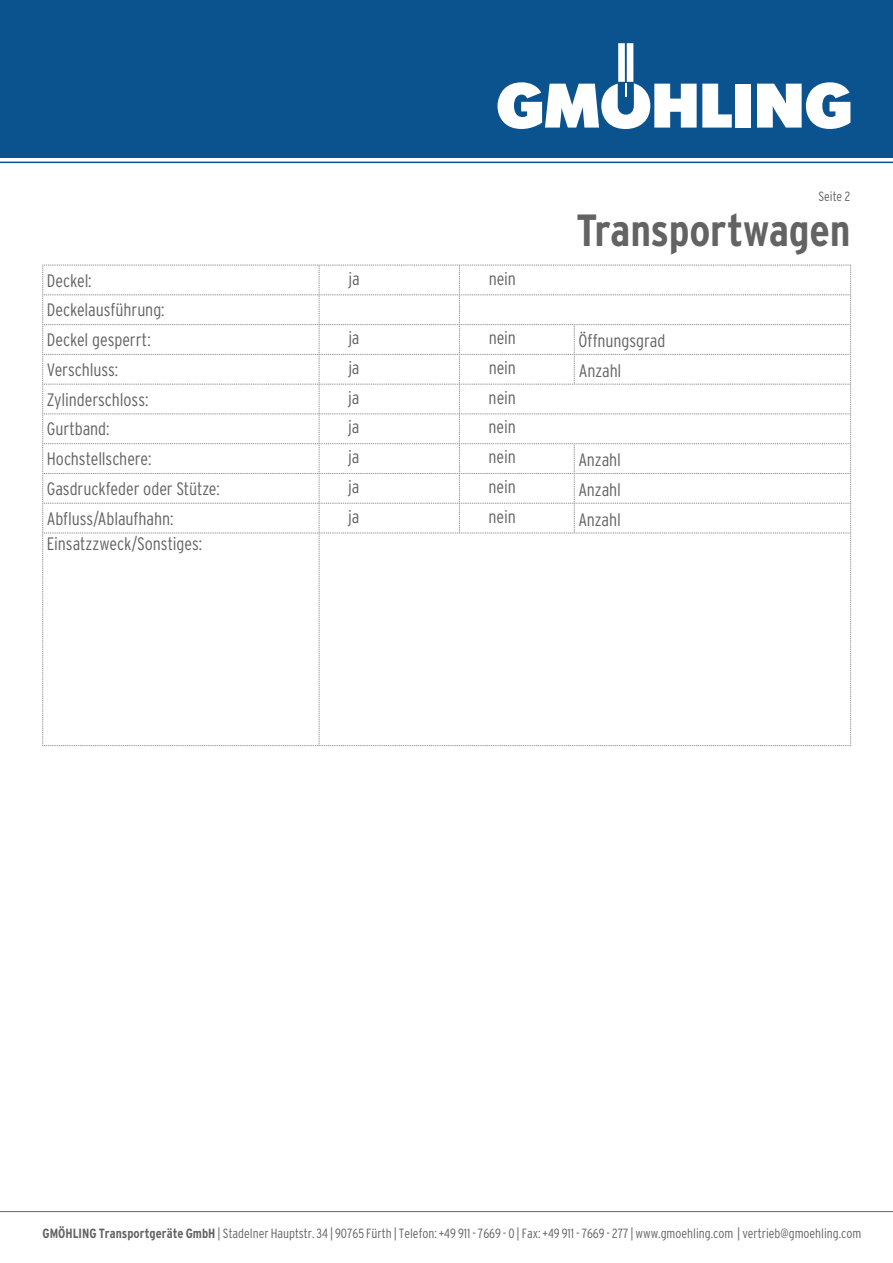
<style>
.page{position:relative;width:893px;height:1263px;background:#fff}
.page>*{position:absolute;margin:0;border:0;box-sizing:border-box;transform-origin:0 0}
.t1{font:700 condensed 45px "Interstate";letter-spacing:-.005em;color:#646363}
.t2{font:300 condensed 18px/29.7px "Interstate";letter-spacing:-.005em;color:#646363}
.t3{font:300 condensed 13.35px "Interstate";color:#646363}
.s1{font-weight:700}
.s2{font-style:inherit}
</style>
<div class="page">
<hr style="left:0;top:1211px;width:893px;height:1px;background:#646363">
<div style="left:0;top:0;width:893px;height:157px;background:#0b538e"></div>
<hr style="left:0;top:162px;width:893px;height:1px;background:#0b538e">
<div style="left:735px;top:84px;width:16px;height:44px;background:#fff"></div>
<svg style="left:757px;top:82px;width:93px;height:47px"></svg>
<div style="left:618px;top:43px;width:7px;height:39px;background:#fff"></div>
<div style="left:627px;top:43px;width:6px;height:39px;background:#fff"></div>
<svg style="left:497px;top:82px;width:235px;height:47px"></svg>
<svg style="left:42px;top:265px;width:809px;height:481px"></svg>
<p class="t3" style="left:818px;top:189px;width:34px">Seite 2</p>
<h1 class="t1" style="left:576px;top:205px;width:276px">Transportwagen</h1>
<p class="t2" style="left:47px;top:265px;width:46px">Deckel:</p>
<p class="t2" style="left:348px;top:263px;width:13px">ja</p>
<p class="t2" style="left:489px;top:263px;width:29px">nein</p>
<p class="t2" style="left:47px;top:295px;width:119px">Deckelausführung:<br>Deckel gesperrt:</p>
<p class="t2" style="left:348px;top:323px;width:13px">ja</p>
<p class="t2" style="left:489px;top:323px;width:29px">nein</p>
<p class="t2" style="left:578px;top:326px;width:88px">Öffnungsgrad</p>
<p class="t2" style="left:47px;top:354px;width:73px">Verschluss:</p>
<p class="t2" style="left:348px;top:353px;width:13px">ja</p>
<p class="t2" style="left:489px;top:353px;width:29px">nein</p>
<p class="t2" style="left:579px;top:356px;width:44px">Anzahl</p>
<p class="t2" style="left:47px;top:384px;width:103px">Zylinderschloss:</p>
<p class="t2" style="left:348px;top:382px;width:13px">ja</p>
<p class="t2" style="left:489px;top:382px;width:29px">nein</p>
<p class="t2" style="left:47px;top:414px;width:64px">Gurtband:</p>
<p class="t2" style="left:348px;top:412px;width:13px">ja</p>
<p class="t2" style="left:489px;top:412px;width:29px">nein</p>
<p class="t2" style="left:47px;top:444px;width:106px">Hochstellschere:</p>
<p class="t2" style="left:348px;top:442px;width:13px">ja</p>
<p class="t2" style="left:489px;top:442px;width:29px">nein</p>
<p class="t2" style="left:578px;top:445px;width:44px">Anzahl</p>
<p class="t2" style="left:47px;top:473px;width:175px">Gasdruckfeder oder Stütze:</p>
<p class="t2" style="left:348px;top:472px;width:13px">ja</p>
<p class="t2" style="left:489px;top:472px;width:29px">nein</p>
<p class="t2" style="left:578px;top:475px;width:44px">Anzahl</p>
<p class="t2" style="left:47px;top:503px;width:128px">Abfluss/Ablaufhahn:</p>
<p class="t2" style="left:348px;top:501px;width:13px">ja</p>
<p class="t2" style="left:489px;top:501px;width:29px">nein</p>
<p class="t2" style="left:578px;top:504px;width:44px">Anzahl</p>
<p class="t2" style="left:47px;top:529px;width:157px">Einsatzzweck/Sonstiges:</p>
<p class="t3" style="left:43px;top:1226px;width:820px"><span class="s1">GMÖHLING Transportgeräte GmbH</span> | Stadelner Hauptstr. 34 | 90765 Fürth | Telefon: +49 911 - 7669 - 0 | Fax: +49 911 - 7669 - 277 | www.gmoehling.com | <span class="s2">vertrieb</span>@gmoehling.com</p>
</div>
